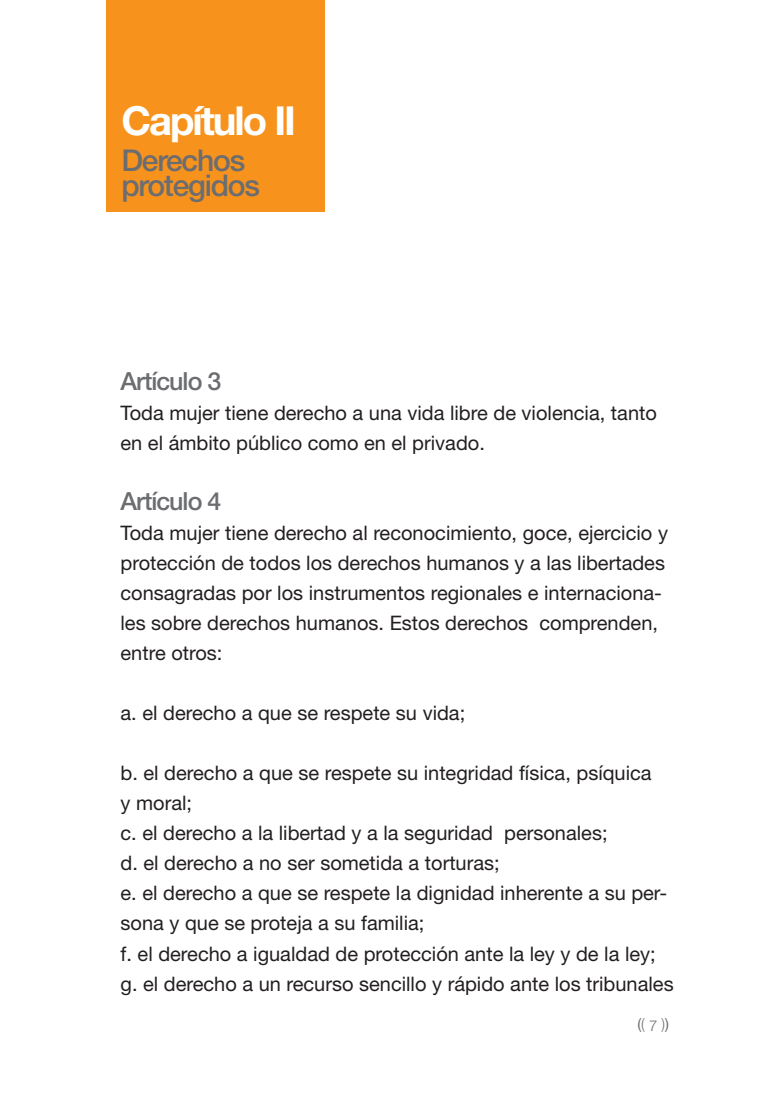
<style>
.page{position:relative;width:780px;height:1099px;background:#fff}
.page>*{position:absolute;margin:0;border:0;box-sizing:border-box;transform-origin:0 0}
.t1{font:700 40px "Helvetica Neue LT Std";letter-spacing:-.05em;color:#fff}
.t2{font:500 30px/25px "Helvetica Neue LT Std";letter-spacing:-.04em;color:#6c6d70}
.t3{font:500 25px "Helvetica Neue LT Std";letter-spacing:-.04em;color:#6c6d70}
.t4{font:20px/30px "Helvetica Neue LT Std";color:#231f20}
.t5{font:300 15px "Helvetica Neue LT Std";color:#6c6d70}
.s1{font-weight:400}
</style>
<div class="page">
<div style="left:106px;top:0;width:218px;height:211px;background:#f7931d"></div>
<h1 class="t1" style="left:121px;top:96px;width:176px">Capítulo II</h1>
<h2 class="t2" style="left:121px;top:147px;width:140px">Derechos protegidos</h2>
<p class="t3" style="left:120px;top:366px;width:102px">Artículo 3</p>
<p class="t4" style="left:120px;top:398px;width:538px">Toda mujer tiene derecho a una vida libre de violencia, tanto en el ámbito público como en el privado.</p>
<p class="t3" style="left:120px;top:486px;width:102px">Artículo 4</p>
<p class="t4" style="left:120px;top:518px;width:549px">Toda mujer tiene derecho al reconocimiento, goce, ejercicio y protección de todos los derechos humanos y a las libertades consagradas por los instrumentos regionales e internaciona&shy;les sobre derechos humanos. Estos derechos comprenden, entre otros:</p>
<p class="t4" style="left:120px;top:698px;width:346px">a. el derecho a que se respete su vida;</p>
<p class="t4" style="left:120px;top:758px;width:554px">b. el derecho a que se respete su integridad física, psíquica<br>y moral;<br>c. el derecho a la libertad y a la seguridad personales;<br>d. el derecho a no ser sometida a torturas;<br>e. el derecho a que se respete la dignidad inherente a su per&shy;sona y que se proteja a su familia;<br>f. el derecho a igualdad de protección ante la ley y de la ley; g. el derecho a un recurso sencillo y rápido ante los tribunales</p>
<p class="t5" style="left:637px;top:1014px;width:33px"><span class="s1">(</span>( 7 )<span class="s1">)</span></p>
</div>
